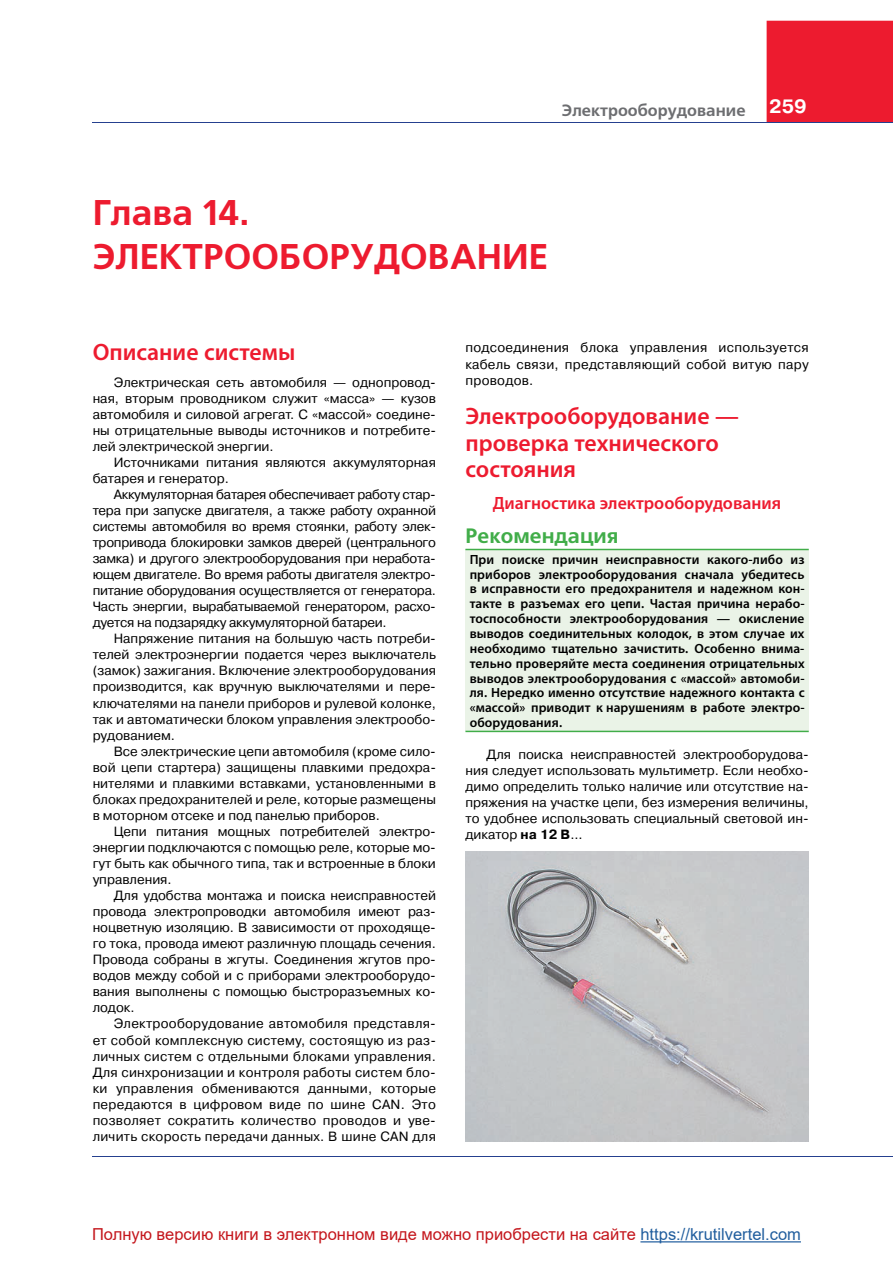
<style>
.page{position:relative;width:893px;height:1263px;background:#fff}
.page>*{position:absolute;margin:0;border:0;box-sizing:border-box;transform-origin:0 0}
.t1{font:700 35.7px/44.5px "Free Set C";color:#ed1b2f}
.t2{font:600 23.7px/26.7px "Myriad Pro";color:#ed1b2f}
.t3{font:700 20.85px "Free Set C";color:#41ad49}
.t4{font:600 17.85px "Myriad Pro";color:#ed1b2f}
.t5{font:16.5px "Arial";color:#c4161c}
.t6{font:700 16.35px "Free Set C";color:#6d6e71}
.t7{font:13.35px/16px "Pragmatica C";color:#000;text-align:justify}
.t8{font:600 13.35px/14.9px "Myriad Pro";letter-spacing:.01em;color:#000;text-align:justify}
.s1{font-weight:700}
.s2{color:#215e9e}
</style>
<div class="page">
<div style="left:767px;top:21px;width:126px;height:101px;background:#ed1b2f"></div>
<hr style="left:93px;top:1156px;width:800px;height:1px;background:#25408f">
<hr style="left:93px;top:122px;width:800px;height:1px;background:#25408f">
<div style="left:465px;top:549px;width:344px;height:182px;background:#eaf3e7"></div>
<hr style="left:465px;top:549px;width:344px;height:1px;background:#41ad49">
<hr style="left:465px;top:731px;width:344px;height:1px;background:#41ad49">
<img style="left:465px;top:851px;width:344px;height:290px">
<hr style="left:640px;top:1241px;width:161px;height:1px;background:#215e9e">
<p class="t6" style="left:562px;top:101px;width:246px">Электрооборудование <sup>259</sup></p>
<h1 class="t1" style="left:93px;top:191px;width:457px">Глава 14.<br>ЭЛЕКТРООБОРУДОВАНИЕ</h1>
<h2 class="t2" style="left:93px;top:338px;width:204px">Описание системы</h2>
<p class="t7" style="left:93px;top:374px;width:345px;text-indent:21px">Электрическая сеть автомобиля — однопровод&shy;ная, вторым проводником служит «масса» — кузов автомобиля и силовой агрегат. С «массой» соедине&shy;ны отрицательные выводы источников и потребите&shy;лей электрической энергии.</p>
<p class="t7" style="left:93px;top:454px;width:345px;text-indent:21px">Источниками питания являются аккумуляторная батарея и генератор.</p>
<p class="t7" style="left:93px;top:486px;width:345px;text-indent:21px">Аккумуляторная батарея обеспечивает работу стар&shy;тера при запуске двигателя, а также работу охранной системы автомобиля во время стоянки, работу элек&shy;тропривода блокировки замков дверей (центрального замка) и другого электрооборудования при неработа&shy;ющем двигателе. Во время работы двигателя электро&shy;питание оборудования осуществляется от генератора.<br>Часть энергии, вырабатываемой генератором, расхо&shy;дуется на подзарядку аккумуляторной батареи.</p>
<p class="t7" style="left:93px;top:631px;width:345px;text-indent:21px">Напряжение питания на большую часть потреби&shy;телей электроэнергии подается через выключатель (замок) зажигания. Включение электрооборудования производится, как вручную выключателями и пере&shy;ключателями на панели приборов и рулевой колонке, так и автоматически блоком управления электрообо&shy;рудованием.</p>
<p class="t7" style="left:93px;top:743px;width:345px;text-indent:21px">Все электрические цепи автомобиля (кроме сило&shy;вой цепи стартера) защищены плавкими предохра&shy;нителями и плавкими вставками, установленными в блоках предохранителей и реле, которые размещены в моторном отсеке и под панелью приборов.</p>
<p class="t7" style="left:93px;top:823px;width:345px;text-indent:21px">Цепи питания мощных потребителей электро&shy;энергии подключаются с помощью реле, которые мо&shy;гут быть как обычного типа, так и встроенные в блоки управления.</p>
<p class="t7" style="left:93px;top:887px;width:345px;text-indent:21px">Для удобства монтажа и поиска неисправностей провода электропроводки автомобиля имеют раз&shy;ноцветную изоляцию. В зависимости от проходяще&shy;го тока, провода имеют различную площадь сечения.<br>Провода собраны в жгуты. Соединения жгутов про&shy;водов между собой и с приборами электрооборудо&shy;вания выполнены с помощью быстроразъемных ко&shy;лодок.</p>
<p class="t7" style="left:93px;top:1016px;width:345px;text-indent:21px">Электрооборудование автомобиля представля&shy;ет собой комплексную систему, состоящую из раз&shy;личных систем с отдельными блоками управления.<br>Для синхронизации и контроля работы систем бло&shy;ки управления обмениваются данными, которые передаются в цифровом виде по шине CAN. Это позволяет сократить количество проводов и уве&shy;личить скорость передачи данных. В шине CAN для</p>
<p class="t7" style="left:465px;top:340px;width:345px">подсоединения блока управления используется кабель связи, представляющий собой витую пару проводов.</p>
<h2 class="t2" style="left:465px;top:402px;width:275px">Электрооборудование — проверка технического состояния</h2>
<h3 class="t4" style="left:493px;top:492px;width:290px">Диагностика электрооборудования</h3>
<h3 class="t3" style="left:465px;top:524px;width:155px">Рекомендация</h3>
<p class="t8" style="left:470px;top:551px;width:337px">При поиске причин неисправности какого-либо из приборов электрооборудования сначала убедитесь в исправности его предохранителя и надежном кон&shy;такте в разъемах его цепи. Частая причина нерабо&shy;тоспособности электрооборудования — окисление выводов соединительных колодок, в этом случае их необходимо тщательно зачистить. Особенно внима&shy;тельно проверяйте места соединения отрицательных выводов электрооборудования с «массой» автомоби&shy;ля. Нередко именно отсутствие надежного контакта с «массой» приводит к нарушениям в работе электро&shy;оборудования.</p>
<p class="t7" style="left:465px;top:746px;width:345px;text-indent:21px">Для поиска неисправностей электрооборудова&shy;ния следует использовать мультиметр. Если необхо&shy;димо определить только наличие или отсутствие на&shy;пряжения на участке цепи, без измерения величины, то удобнее использовать специальный световой ин&shy;дикатор <span class="s1">на 12 В</span>...</p>
<p class="t5" style="left:92px;top:1223px;width:710px">Полную версию книги в электронном виде можно приобрести на сайте <span class="s2">https://krutilvertel.com</span></p>
</div>
